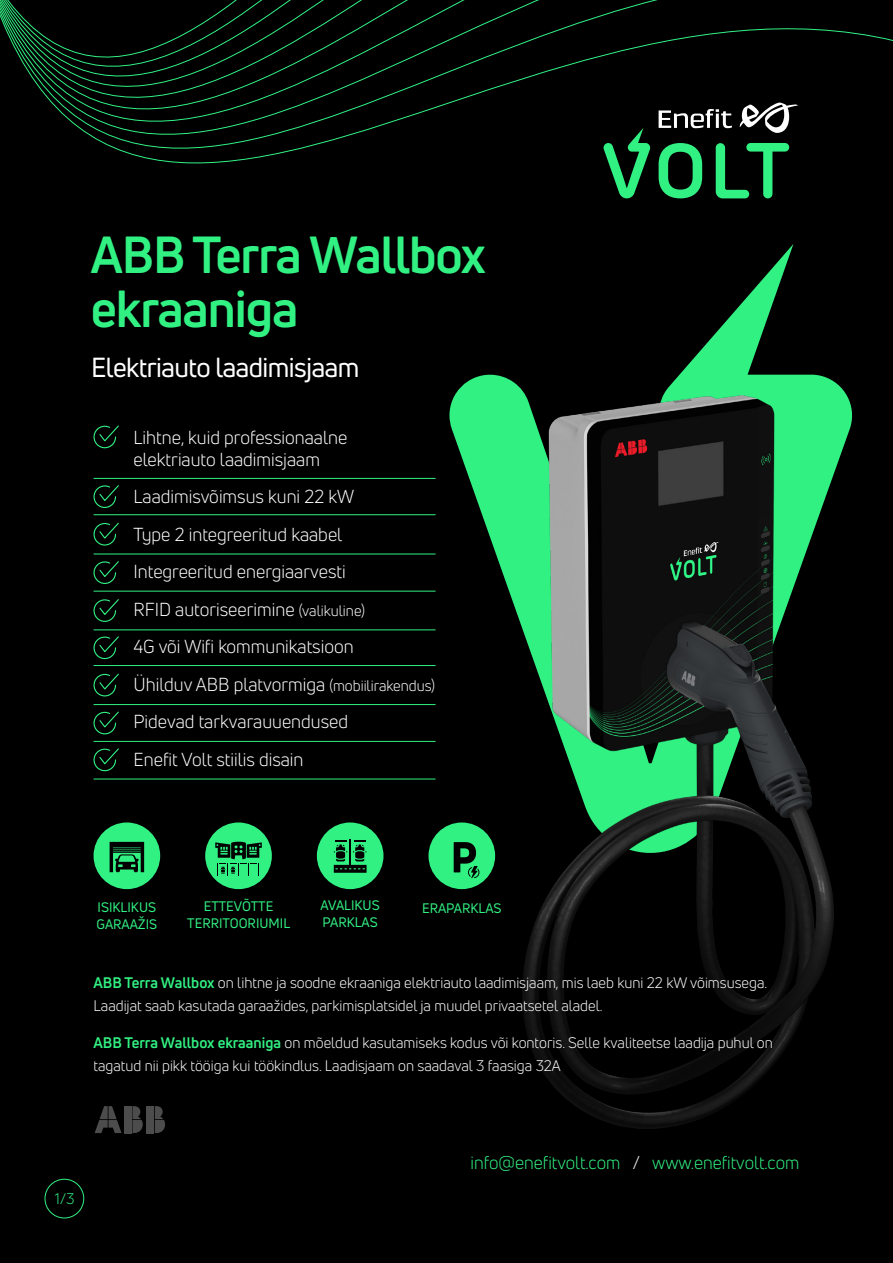
<style>
.page{position:relative;width:893px;height:1263px;background:#000}
.page>*{position:absolute;margin:0;border:0;box-sizing:border-box;transform-origin:0 0}
.t1{font:700 51px/54px "Uni Neue";letter-spacing:-.02em;color:#32f183}
.t2{font:27px "Uni Neue";letter-spacing:-.02em;color:#fff}
.t3{font:18.45px/37.5px "Uni Neue";color:#fff}
.t4{font:18px "Uni Neue";color:#32f183}
.t5{font:15px/22.5px "Uni Neue";color:#fff}
.t6{font:15px "Uni Neue";color:#32f183}
.t7{font:13.5px/16.5px "Uni Neue";color:#32f183}
.s1{font-size:15px}
.s2{font-weight:700;color:#32f183}
.s3{color:#fff}
</style>
<div class="page">
<svg style="left:449px;top:244px;width:404px;height:606px"></svg>
<svg style="left:0;top:0;width:893px;height:199px"></svg>
<svg style="left:604px;top:128px;width:47px;height:70px"></svg>
<svg style="left:716px;top:143px;width:73px;height:56px"></svg>
<svg style="left:659px;top:143px;width:43px;height:55px"></svg>
<svg style="left:659px;top:102px;width:139px;height:31px"></svg>
<img style="left:523px;top:396px;width:310px;height:470px">
<svg style="left:460px;top:866px;width:374px;height:263px"></svg>
<div style="left:428px;top:822px;width:67px;height:67px;background:#32f183;border-radius:50%"></div>
<svg style="left:454px;top:842px;width:25px;height:36px"></svg>
<div style="left:94px;top:822px;width:66px;height:67px;background:#32f183;border-radius:50%"></div>
<svg style="left:110px;top:842px;width:34px;height:30px"></svg>
<div style="left:317px;top:822px;width:66px;height:67px;background:#32f183;border-radius:50%"></div>
<svg style="left:334px;top:839px;width:33px;height:34px"></svg>
<div style="left:205px;top:822px;width:67px;height:67px;background:#32f183;border-radius:50%"></div>
<svg style="left:215px;top:842px;width:47px;height:34px"></svg>
<svg style="left:93px;top:485px;width:26px;height:23px"></svg>
<svg style="left:93px;top:425px;width:26px;height:24px"></svg>
<svg style="left:93px;top:522px;width:26px;height:24px"></svg>
<svg style="left:93px;top:561px;width:26px;height:23px"></svg>
<svg style="left:93px;top:599px;width:26px;height:23px"></svg>
<svg style="left:93px;top:636px;width:26px;height:24px"></svg>
<svg style="left:93px;top:673px;width:26px;height:24px"></svg>
<svg style="left:93px;top:711px;width:26px;height:24px"></svg>
<svg style="left:93px;top:748px;width:26px;height:24px"></svg>
<hr style="left:94px;top:478px;width:342px;height:1px;background:#32f183">
<hr style="left:94px;top:514px;width:342px;height:1px;background:#32f183">
<hr style="left:94px;top:554px;width:342px;height:1px;background:#32f183">
<hr style="left:94px;top:591px;width:342px;height:1px;background:#32f183">
<hr style="left:94px;top:630px;width:342px;height:1px;background:#32f183">
<hr style="left:94px;top:665px;width:342px;height:1px;background:#32f183">
<hr style="left:94px;top:704px;width:342px;height:1px;background:#32f183">
<hr style="left:94px;top:741px;width:342px;height:1px;background:#32f183">
<hr style="left:94px;top:779px;width:342px;height:1px;background:#32f183">
<div style="left:45px;top:1179px;width:39px;height:39px;border:1px solid #32f183;border-radius:50%"></div>
<div style="left:146px;top:1106px;width:8px;height:13px;background:#4c4c4c"></div>
<div style="left:146px;top:1120px;width:8px;height:13px;background:#4c4c4c"></div>
<svg style="left:155px;top:1106px;width:10px;height:27px"></svg>
<svg style="left:95px;top:1106px;width:27px;height:27px"></svg>
<div style="left:124px;top:1106px;width:8px;height:13px;background:#4c4c4c"></div>
<div style="left:124px;top:1120px;width:8px;height:13px;background:#4c4c4c"></div>
<svg style="left:132px;top:1106px;width:11px;height:27px"></svg>
<h1 class="t1" style="left:91px;top:227px;width:397px">ABB Terra Wallbox ekraaniga</h1>
<h2 class="t2" style="left:91px;top:351px;width:270px">Elektriauto laadimisjaam</h2>
<p class="t3" style="left:134px;top:426px;width:215px;line-height:22px">Lihtne, kuid professionaalne elektriauto laadimisjaam</p>
<p class="t3" style="left:134px;top:478px;width:303px">Laadimisvõimsus kuni 22 kW<br>Type 2 integreeritud kaabel<br>Integreeritud energiaarvesti<br>RFID autoriseerimine <span class="s1">(valikuline)<br></span>4G või Wifi kommunikatsioon<br>Ühilduv ABB platvormiga <span class="s1">(mobiilirakendus)<br></span>Pidevad tarkvarauuendused<br>Enefit Volt stiilis disain</p>
<p class="t7" style="left:187px;top:898px;width:104px;text-align:center">ETTEVÕTTE<br>TERRITOORIUMIL</p>
<p class="t7" style="left:321px;top:897px;width:61px">AVALIKUS<br>PARKLAS</p>
<p class="t7" style="left:98px;top:899px;width:60px">ISIKLIKUS</p>
<p class="t7" style="left:422px;top:900px;width:81px">ERAPARKLAS</p>
<p class="t7" style="left:96px;top:915px;width:62px">GARAAŽIS</p>
<p class="t5" style="left:94px;top:971px;width:675px"><span class="s2">ABB Terra Wallbox</span> on lihtne ja soodne ekraaniga elektriauto laadimisjaam, mis laeb kuni 22 kW võimsusega.<br>Laadijat saab kasutada garaažides, parkimisplatsidel ja muudel privaatsetel aladel.</p>
<p class="t5" style="left:94px;top:1031px;width:681px"><span class="s2">ABB Terra Wallbox ekraaniga</span> on mõeldud kasutamiseks kodus või kontoris. Selle kvaliteetse laadija puhul on tagatud nii pikk tööiga kui töökindlus. Laadisjaam on saadaval 3 faasiga 32A</p>
<p class="t6" style="left:55px;top:1190px;width:21px">1/3</p>
<p class="t4" style="left:471px;top:1152px;width:330px">info@enefitvolt.com <span class="s3">/</span> www.enefitvolt.com</p>
</div>
